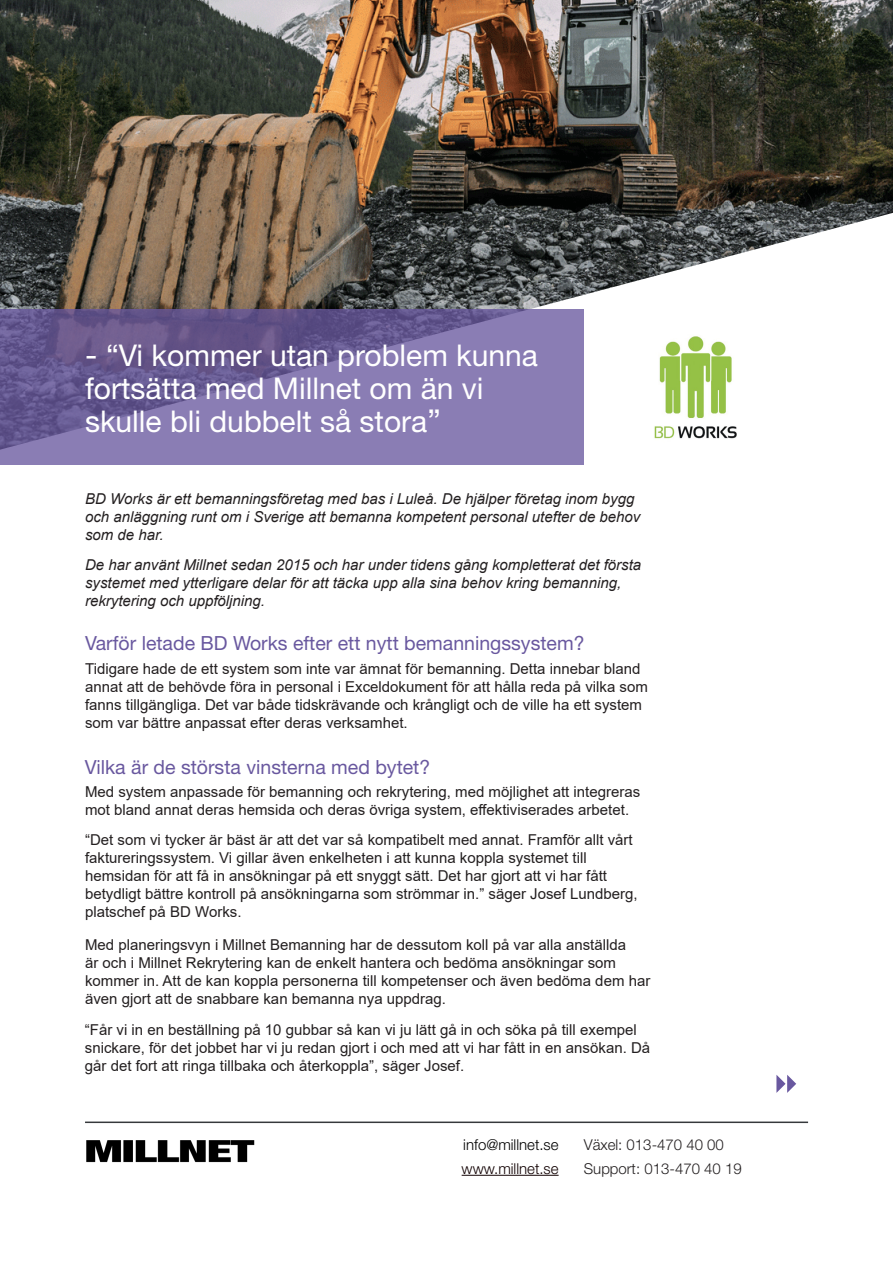
<style>
.page{position:relative;width:893px;height:1263px;background:#fff}
.page>*{position:absolute;margin:0;border:0;box-sizing:border-box;transform-origin:0 0}
.Huvudrubrik{font:30px/33px "Helvetica Neue";color:#fff}
.Rubriker{font:19.5px "Helvetica Neue";color:#69589f}
.Text{font:15px/18px "Arial";color:#231f20}
.Text-2{font:italic 15px/18px "Arial";color:#231f20}
.t1{font:300 15px "Helvetica Neue";color:#231f20}
.t2{font:300 15px "Helvetica Neue";color:#000001}
.t3{font:300 15px "Helvetica Neue";color:#110002}
.s1{font-size:31.5px}
</style>
<div class="page">
<img style="left:0;top:0;width:893px;height:310px">
<img style="left:86px;top:1140px;width:168px;height:22px">
<hr style="left:85px;top:1121px;width:723px;height:2px;background:#36393c">
<svg style="left:0;top:310px;width:584px;height:155px;fill:#8a7db4"></svg>
<hr style="left:462px;top:1175px;width:97px;height:1px;background:#110002">
<img style="left:654px;top:336px;width:83px;height:103px">
<svg style="left:776px;top:1075px;width:20px;height:18px"></svg>
<p class="Huvudrubrik" style="left:85px;top:340px;width:454px"><span class="s1">-</span> “Vi kommer utan problem kunna fortsätta med Millnet om än vi</p>
<p class="Huvudrubrik" style="left:85px;top:406px;width:357px">skulle bli dubbelt så stora<span class="s1">”</span></p>
<p class="Text-2" style="left:85px;top:490px;width:557px">BD Works är ett bemanningsföretag med bas i Luleå. De hjälper företag inom bygg och anläggning runt om i Sverige att bemanna kompetent personal utefter de behov som de har.</p>
<p class="Text-2" style="left:85px;top:556px;width:558px">De har använt Millnet sedan 2015 och har under tidens gång kompletterat det första systemet med ytterligare delar för att täcka upp alla sina behov kring bemanning, rekrytering och uppföljning.</p>
<p class="Rubriker" style="left:85px;top:629px;width:501px">Varför letade BD Works efter ett nytt bemanningssystem?</p>
<p class="Text" style="left:85px;top:660px;width:564px">Tidigare hade de ett system som inte var ämnat för bemanning. Detta innebar bland annat att de behövde föra in personal i Exceldokument för att hålla reda på vilka som fanns tillgängliga. Det var både tidskrävande och krångligt och de ville ha ett system som var bättre anpassat efter deras verksamhet.</p>
<p class="Rubriker" style="left:85px;top:753px;width:347px">Vilka är de största vinsterna med bytet?</p>
<p class="Text" style="left:85px;top:783px;width:557px">Med system anpassade för bemanning och rekrytering, med möjlighet att integreras mot bland annat deras hemsida och deras övriga system, effektiviserades arbetet.</p>
<p class="Text" style="left:85px;top:831px;width:554px">“Det som vi tycker är bäst är att det var så kompatibelt med annat. Framför allt vårt faktureringssystem. Vi gillar även enkelheten i att kunna koppla systemet till hemsidan för att få in ansökningar på ett snyggt sätt. Det har gjort att vi har fått betydligt bättre kontroll på ansökningarna som strömmar in.” säger Josef Lundberg, platschef på BD Works.</p>
<p class="Text" style="left:85px;top:936px;width:567px">Med planeringsvyn i Millnet Bemanning har de dessutom koll på var alla anställda<br>är och i Millnet Rekrytering kan de enkelt hantera och bedöma ansökningar som kommer in. Att de kan koppla personerna till kompetenser och även bedöma dem har även gjort att de snabbare kan bemanna nya uppdrag.</p>
<p class="Text" style="left:85px;top:1021px;width:567px">“Får vi in en beställning på 10 gubbar så kan vi ju lätt gå in och söka på till exempel snickare, för det jobbet har vi ju redan gjort i och med att vi har fått in en ansökan. Då går det fort att ringa tillbaka och återkoppla”, säger Josef.</p>
<p class="t2" style="left:463px;top:1133px;width:97px">info@millnet.se</p>
<p class="t3" style="left:462px;top:1157px;width:98px">www.millnet.se</p>
<p class="t1" style="left:584px;top:1133px;width:142px">Växel: 013-470 40 00</p>
<p class="t1" style="left:584px;top:1157px;width:159px">Support: 013-470 40 19</p>
</div>
